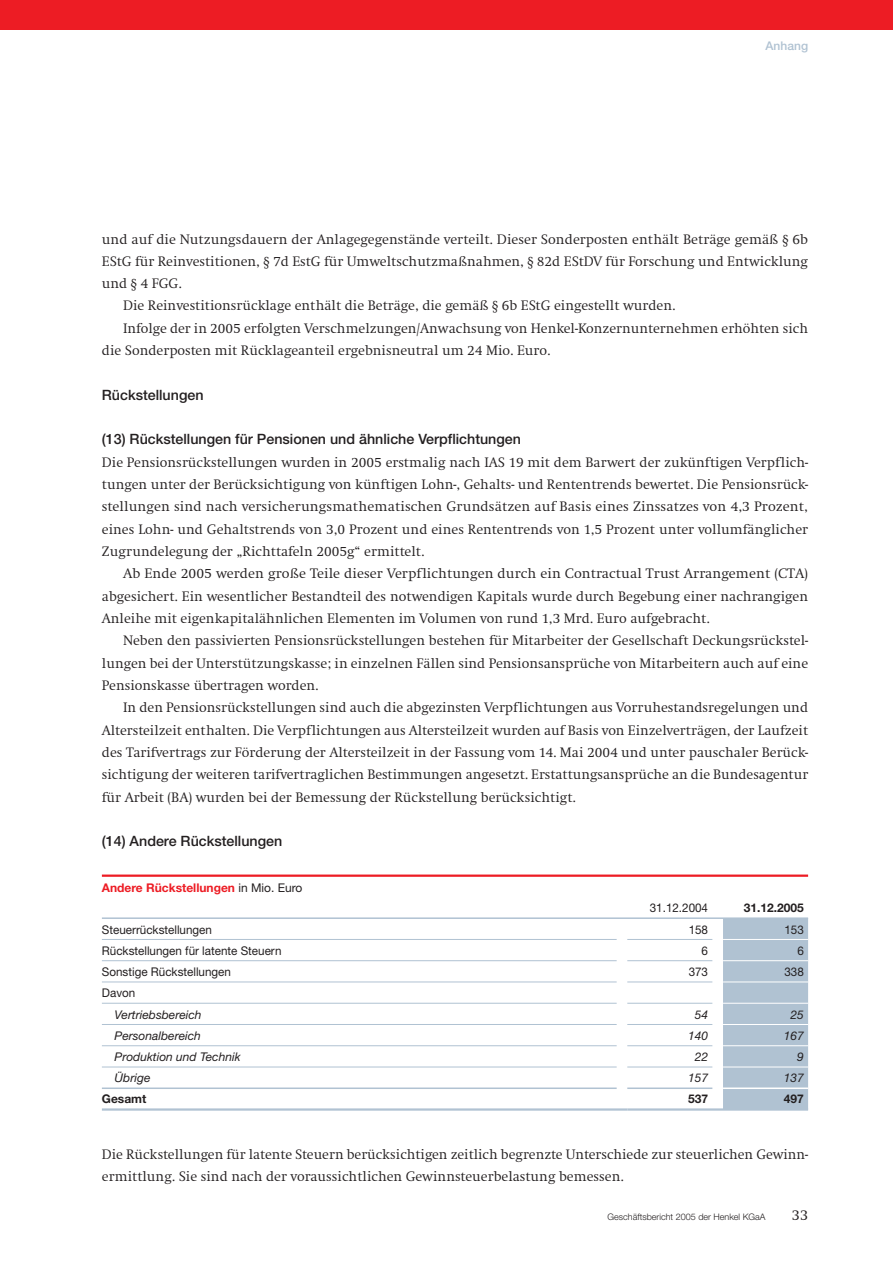
<style>
.page{position:relative;width:893px;height:1263px;background:#fff}
.page>*{position:absolute;margin:0;border:0;box-sizing:border-box;transform-origin:0 0}
.t1{font:300 15px "Swift EF";color:#231f20}
.t2{font:300 14.25px/22.4px "Swift EF";color:#231f20;text-align:justify}
.t3{font:500 14.25px "Helvetica Neue";color:#231f20}
.t4{font:12px "Helvetica Neue";color:#231f20}
.t5{font:italic 12px "Helvetica Neue";color:#231f20}
.t6{font:700 12px "Helvetica Neue";color:#ed1c24}
.t7{font:700 12px "Helvetica Neue";color:#231f20}
.t8{font:500 12px "Helvetica Neue";color:#b0c2d2}
.t9{font:300 9px "Helvetica Neue";color:#231f20}
.s1{font-weight:400;color:#231f20}
</style>
<div class="page">
<div style="left:0;top:0;width:892px;height:30px;background:#ed1c24"></div>
<div style="left:723px;top:919px;width:85px;height:189px;background:#b0c2d2"></div>
<hr style="left:723px;top:939px;width:85px;height:1px;background:#fff">
<hr style="left:723px;top:960px;width:85px;height:1px;background:#fff">
<hr style="left:723px;top:982px;width:85px;height:1px;background:#fff">
<hr style="left:723px;top:1003px;width:85px;height:1px;background:#fff">
<hr style="left:723px;top:1024px;width:85px;height:1px;background:#fff">
<hr style="left:723px;top:1045px;width:85px;height:1px;background:#fff">
<hr style="left:723px;top:1067px;width:85px;height:1px;background:#fff">
<hr style="left:723px;top:1088px;width:85px;height:1px;background:#fff">
<hr style="left:102px;top:917px;width:621px;height:2px;background:#b0c2d2">
<hr style="left:723px;top:917px;width:85px;height:2px;background:#b0c2d2">
<hr style="left:102px;top:939px;width:514px;height:1px;background:#b0c2d2">
<hr style="left:627px;top:939px;width:85px;height:1px;background:#b0c2d2">
<hr style="left:102px;top:960px;width:514px;height:1px;background:#b0c2d2">
<hr style="left:627px;top:960px;width:85px;height:1px;background:#b0c2d2">
<hr style="left:102px;top:982px;width:514px;height:1px;background:#b0c2d2">
<hr style="left:102px;top:1003px;width:514px;height:1px;background:#b0c2d2">
<hr style="left:102px;top:1024px;width:514px;height:1px;background:#b0c2d2">
<hr style="left:102px;top:1045px;width:514px;height:1px;background:#b0c2d2">
<hr style="left:102px;top:1067px;width:514px;height:1px;background:#b0c2d2">
<hr style="left:627px;top:982px;width:85px;height:1px;background:#b0c2d2">
<hr style="left:627px;top:1003px;width:85px;height:1px;background:#b0c2d2">
<hr style="left:627px;top:1024px;width:85px;height:1px;background:#b0c2d2">
<hr style="left:627px;top:1045px;width:85px;height:1px;background:#b0c2d2">
<hr style="left:627px;top:1067px;width:85px;height:1px;background:#b0c2d2">
<hr style="left:102px;top:1088px;width:514px;height:1px;background:#b0c2d2">
<hr style="left:102px;top:1108px;width:514px;height:3px;background:#b0c2d2">
<svg style="left:616px;top:1108px;width:11px;height:3px"></svg>
<hr style="left:627px;top:1088px;width:85px;height:1px;background:#b0c2d2">
<hr style="left:627px;top:1108px;width:96px;height:3px;background:#b0c2d2">
<hr style="left:723px;top:1108px;width:85px;height:3px;background:#b0c2d2">
<hr style="left:102px;top:875px;width:621px;height:2px;background:#ed1c24">
<hr style="left:723px;top:875px;width:85px;height:2px;background:#ed1c24">
<p class="t8" style="left:765px;top:41px;width:44px">Anhang</p>
<p class="t2" style="left:102px;top:229px;width:707px">und auf die Nutzungsdauern der Anlagegegenstände verteilt. Dieser Sonderposten enthält Beträge gemäß § 6b</p>
<p class="t2" style="left:102px;top:251px;width:707px">EStG für Reinvestitionen, § 7d EstG für Umweltschutzmaßnahmen, § 82d EStDV für Forschung und Entwicklung</p>
<p class="t2" style="left:102px;top:274px;width:81px">und § 4 FGG.</p>
<p class="t2" style="left:123px;top:296px;width:553px">Die Reinvestitionsrücklage enthält die Beträge, die gemäß § 6b EStG eingestellt wurden.</p>
<p class="t2" style="left:123px;top:318px;width:686px">Infolge der in 2005 erfolgten Verschmelzungen/Anwachsung von Henkel-Konzernunternehmen erhöhten sich</p>
<p class="t2" style="left:102px;top:341px;width:450px">die Sonderposten mit Rücklageanteil ergebnisneutral um 24 Mio. Euro.</p>
<p class="t3" style="left:102px;top:390px;width:103px">Rückstellungen</p>
<p class="t3" style="left:102px;top:434px;width:420px">(13) Rückstellungen für Pensionen und ähnliche Verpflichtungen</p>
<p class="t2" style="left:102px;top:452px;width:707px">Die Pensionsrückstellungen wurden in 2005 erstmalig nach IAS 19 mit dem Barwert der zukünftigen Verpflich&shy;tungen unter der Berücksichtigung von künftigen Lohn-, Gehalts- und Rententrends bewertet. Die Pensionsrück&shy;stellungen sind nach versicherungsmathematischen Grundsätzen auf Basis eines Zinssatzes von 4,3 Prozent, eines Lohn- und Gehaltstrends von 3,0 Prozent und eines Rententrends von 1,5 Prozent unter vollumfänglicher Zugrundelegung der „Richttafeln 2005g“ ermittelt.</p>
<p class="t2" style="left:102px;top:564px;width:707px;text-indent:21px">Ab Ende 2005 werden große Teile dieser Verpflichtungen durch ein Contractual Trust Arrangement (CTA) abgesichert. Ein wesentlicher Bestandteil des notwendigen Kapitals wurde durch Begebung einer nachrangigen Anleihe mit eigenkapitalähnlichen Elementen im Volumen von rund 1,3 Mrd. Euro aufgebracht.</p>
<p class="t2" style="left:102px;top:631px;width:707px;text-indent:21px">Neben den passivierten Pensionsrückstellungen bestehen für Mitarbeiter der Gesellschaft Deckungsrückstel&shy;lungen bei der Unterstützungskasse; in einzelnen Fällen sind Pensionsansprüche von Mitarbeitern auch auf eine Pensionskasse übertragen worden.</p>
<p class="t2" style="left:102px;top:698px;width:707px;text-indent:21px">In den Pensionsrückstellungen sind auch die abgezinsten Verpflichtungen aus Vorruhestandsregelungen und Altersteilzeit enthalten. Die Verpflichtungen aus Altersteilzeit wurden auf Basis von Einzelverträgen, der Laufzeit des Tarifvertrags zur Förderung der Altersteilzeit in der Fassung vom 14. Mai 2004 und unter pauschaler Berück&shy;sichtigung der weiteren tarifvertraglichen Bestimmungen angesetzt. Erstattungsansprüche an die Bundesagentur für Arbeit (BA) wurden bei der Bemessung der Rückstellung berücksichtigt.</p>
<p class="t3" style="left:102px;top:836px;width:182px">(14) Andere Rückstellungen</p>
<p class="t6" style="left:102px;top:883px;width:202px">Andere Rückstellungen <span class="s1">in Mio. Euro</span></p>
<p class="t4" style="left:649px;top:903px;width:60px">31.12.2004</p>
<p class="t7" style="left:743px;top:903px;width:62px">31.12.2005</p>
<p class="t4" style="left:102px;top:925px;width:112px">Steuerrückstellungen</p>
<p class="t4" style="left:688px;top:925px;width:21px">158</p>
<p class="t4" style="left:784px;top:925px;width:21px">153</p>
<p class="t4" style="left:102px;top:946px;width:181px">Rückstellungen für latente Steuern</p>
<p class="t4" style="left:701px;top:946px;width:8px">6</p>
<p class="t4" style="left:797px;top:946px;width:8px">6</p>
<p class="t4" style="left:102px;top:968px;width:131px">Sonstige Rückstellungen</p>
<p class="t4" style="left:688px;top:968px;width:21px">373</p>
<p class="t4" style="left:784px;top:968px;width:21px">338</p>
<p class="t4" style="left:102px;top:989px;width:35px">Davon</p>
<p class="t5" style="left:115px;top:1010px;width:88px">Vertriebsbereich</p>
<p class="t5" style="left:694px;top:1010px;width:15px">54</p>
<p class="t5" style="left:790px;top:1010px;width:15px">25</p>
<p class="t5" style="left:115px;top:1031px;width:88px">Personalbereich</p>
<p class="t5" style="left:688px;top:1031px;width:22px">140</p>
<p class="t5" style="left:783px;top:1031px;width:22px">167</p>
<p class="t5" style="left:115px;top:1053px;width:127px">Produktion und Technik</p>
<p class="t5" style="left:694px;top:1053px;width:15px">22</p>
<p class="t5" style="left:797px;top:1053px;width:8px">9</p>
<p class="t5" style="left:115px;top:1074px;width:37px">Übrige</p>
<p class="t5" style="left:688px;top:1074px;width:22px">157</p>
<p class="t5" style="left:783px;top:1074px;width:22px">137</p>
<p class="t7" style="left:102px;top:1095px;width:46px">Gesamt</p>
<p class="t7" style="left:688px;top:1095px;width:22px">537</p>
<p class="t7" style="left:783px;top:1095px;width:22px">497</p>
<p class="t2" style="left:102px;top:1144px;width:707px">Die Rückstellungen für latente Steuern berücksichtigen zeitlich begrenzte Unterschiede zur steuerlichen Gewinn&shy;ermittlung. Sie sind nach der voraussichtlichen Gewinnsteuerbelastung bemessen.</p>
<p class="t9" style="left:607px;top:1214px;width:159px">Geschäftsbericht 2005 der Henkel KGaA</p>
<p class="t1" style="left:791px;top:1210px;width:18px">33</p>
</div>
